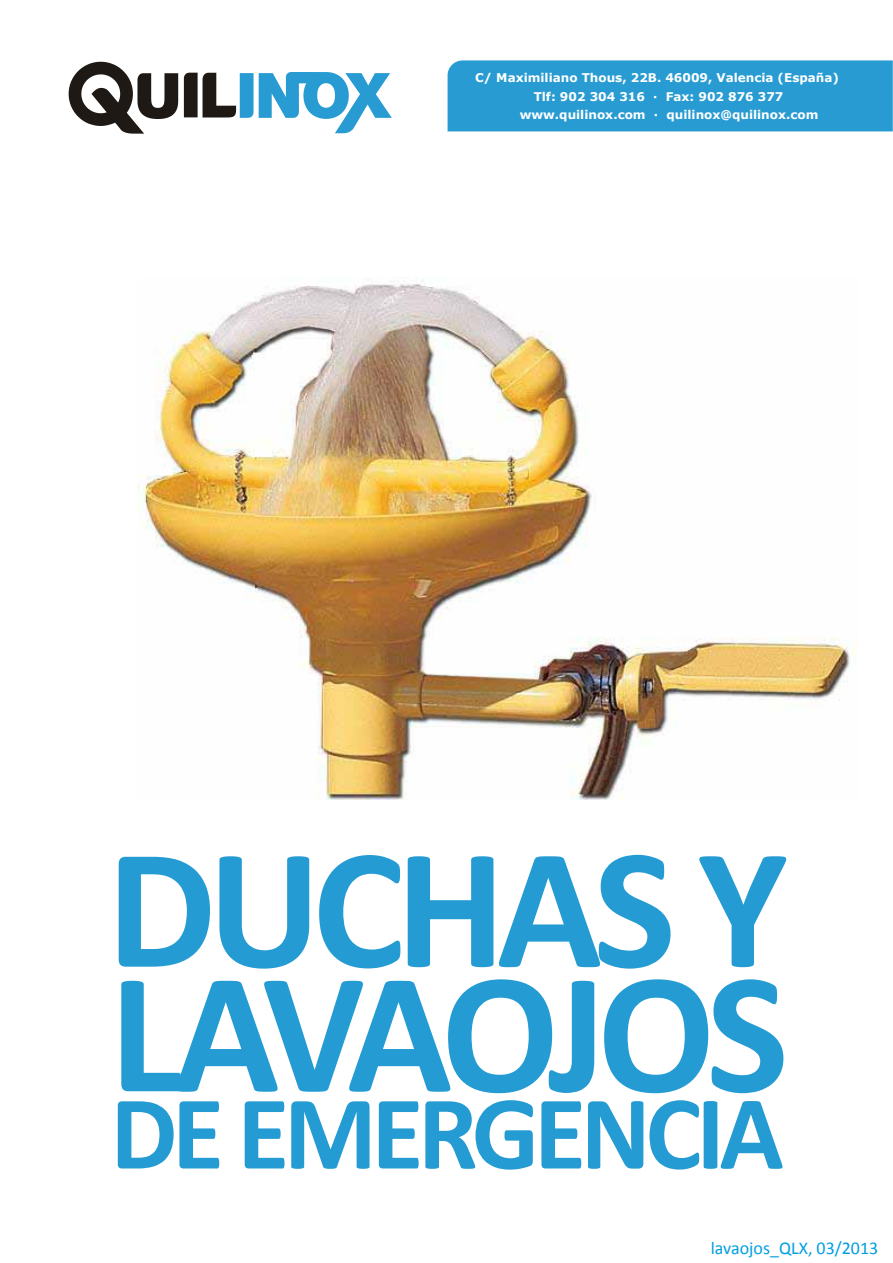
<style>
.page{position:relative;width:893px;height:1263px;background:#fff}
.page>*{position:absolute;margin:0;border:0;box-sizing:border-box;transform-origin:0 0}
.t1{font:700 174px "Calibri";letter-spacing:-.06em;color:#249cd3}
.t2{font:700 173.85px "Calibri";letter-spacing:-.05em;color:#249cd3}
.t3{font:700 106.35px "Calibri";letter-spacing:-.05em;color:#249cd3}
.t4{font:18px "Calibri";color:#009ee0}
.t5{font:700 12px/19.6px "Verdana";color:#fff;text-align:center}
</style>
<div class="page">
<div style="left:448px;top:60px;width:445px;height:71px;background:#279bd2"></div>
<svg style="left:184px;top:72px;width:208px;height:61px"></svg>
<svg style="left:69px;top:62px;width:109px;height:72px"></svg>
<img style="left:137px;top:280px;width:720px;height:520px">
<p class="t5" style="left:475px;top:67px;width:365px">C/ Maximiliano Thous, 22B. 46009, Valencia (España)<br>Tlf: 902 304 316 · Fax: 902 876 377</p>
<p class="t5" style="left:520px;top:105px;width:300px">www.quilinox.com · quilinox@quilinox.com</p>
<h2 class="t2" style="left:107px;top:798px;width:683px">DUCHAS Y</h2>
<h1 class="t1" style="left:109px;top:922px;width:681px">LAVAOJOS</h1>
<h3 class="t3" style="left:110px;top:1065px;width:675px">DE EMERGENCIA</h3>
<h3 class="t4" style="left:711px;top:1237px;width:169px">lavaojos_QLX, 03/2013</h3>
</div>
